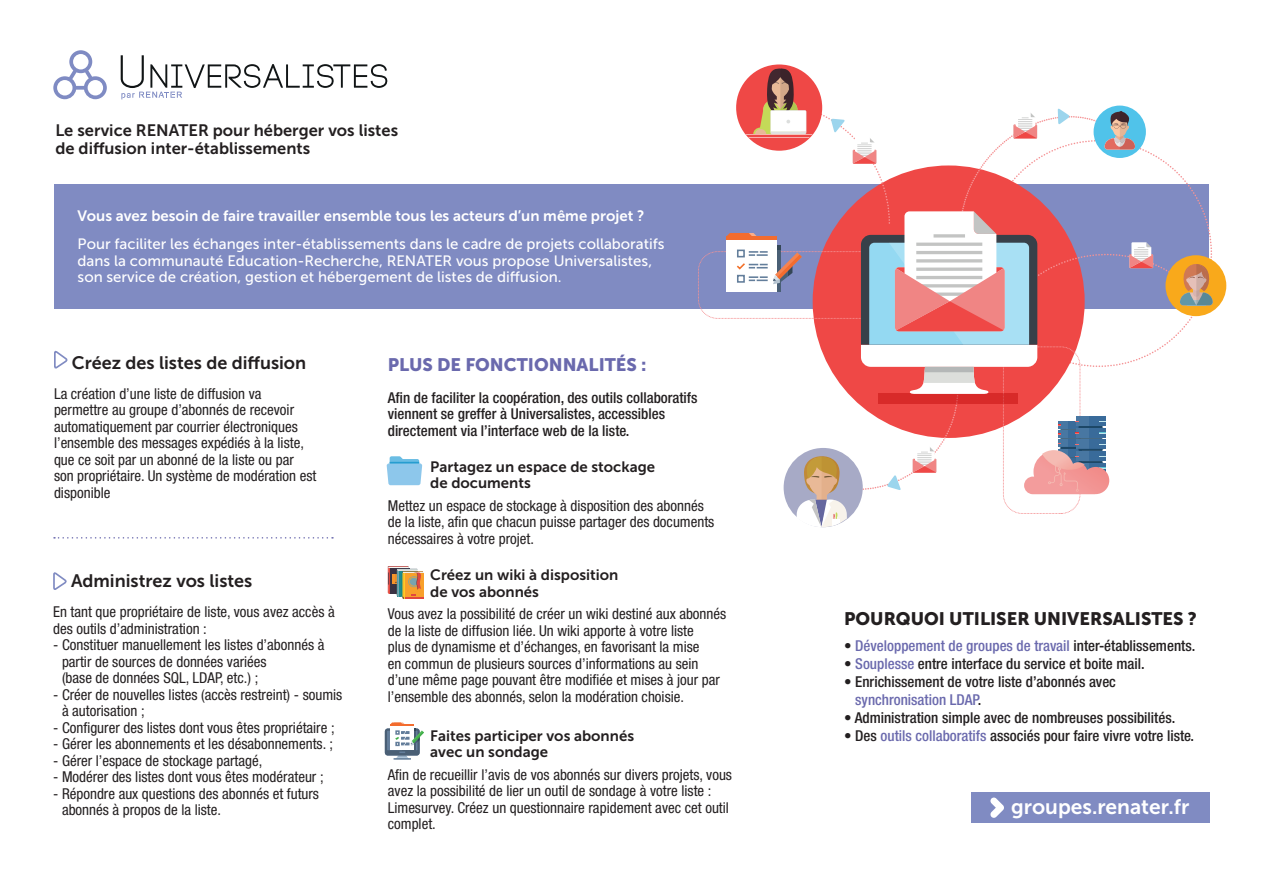
<style>
.page{position:relative;width:1263px;height:893px;background:#fff}
.page>*{position:absolute;margin:0;border:0;box-sizing:border-box;transform-origin:0 0}
.t1{font:21px "Museo Sans 700";color:#fff}
.t2{font:18px "Museo Sans 700";color:#231f20}
.t3{font:18px "Museo Sans 900";color:#231f20}
.t4{font:18px "Museo Sans 900";color:#6a69ad}
.t5{font:16.5px/18px "Museo Sans 700";color:#231f20}
.t6{font:condensed 15px/16.5px "Helvetica Neue LT Pro";color:#231f20}
.t7{font:500 condensed 15px/16.5px "Helvetica Neue LT Pro";color:#231f20}
.t8{font:15px/16.5px "Museo Sans 500";color:#fff}
.t9{font:15px/16.5px "Museo Sans 700";color:#231f20}
.t10{font:15px "Museo Sans 700";color:#fff}
.t11{font:500 condensed 15px "Helvetica Neue LT Pro";color:#6a69ad}
.s1{color:#231f20}
.s2{color:#6a69ad}
</style>
<div class="page">
<svg style="left:53px;top:50px;width:54px;height:49px"></svg>
<svg style="left:121px;top:55px;width:267px;height:44px"></svg>
<div style="left:54px;top:184px;width:1155px;height:125px;background:#808bc2"></div>
<svg style="left:53px;top:572px;width:14px;height:18px"></svg>
<svg style="left:54px;top:350px;width:14px;height:19px"></svg>
<svg style="left:54px;top:537px;width:279px;height:2px"></svg>
<div style="left:971px;top:792px;width:238px;height:30px;background:#808bc2"></div>
<svg style="left:388px;top:566px;width:36px;height:33px"></svg>
<svg style="left:385px;top:722px;width:39px;height:38px"></svg>
<div style="left:1165px;top:255px;width:61px;height:61px;background:#f9a91b;border-radius:50%"></div>
<svg style="left:727px;top:67px;width:486px;height:460px"></svg>
<svg style="left:387px;top:456px;width:35px;height:29px"></svg>
<svg style="left:990px;top:797px;width:14px;height:21px"></svg>
<p class="t5" style="left:55px;top:122px;width:344px">Le service RENATER pour héberger vos listes de diffusion inter-établissements</p>
<p class="t10" style="left:78px;top:207px;width:568px">Vous avez besoin de faire travailler ensemble tous les acteurs d’un même projet ?</p>
<p class="t8" style="left:78px;top:236px;width:588px">Pour faciliter les échanges inter-établissements dans le cadre de projets collaboratifs dans la communauté Education-Recherche, RENATER vous propose Universalistes, son service de création, gestion et hébergement de listes de diffusion.</p>
<p class="t4" style="left:388px;top:355px;width:260px">PLUS DE FONCTIONNALITÉS :</p>
<p class="t2" style="left:72px;top:352px;width:236px">Créez des listes de diffusion</p>
<p class="t6" style="left:54px;top:385px;width:264px">La création d’une liste de diffusion va permettre au groupe d’abonnés de recevoir automatiquement par courrier électroniques l’ensemble des messages expédiés à la liste, que ce soit par un abonné de la liste ou par son propriétaire. Un système de modération est disponible</p>
<p class="t7" style="left:388px;top:389px;width:311px">Afin de faciliter la coopération, des outils collaboratifs viennent se greffer à Universalistes, accessibles directement via l’interface web de la liste.</p>
<p class="t9" style="left:430px;top:459px;width:226px">Partagez un espace de stockage de documents</p>
<p class="t6" style="left:388px;top:497px;width:328px">Mettez un espace de stockage à disposition des abonnés de la liste, afin que chacun puisse partager des documents nécessaires à votre projet.</p>
<p class="t9" style="left:430px;top:567px;width:190px">Créez un wiki à disposition de vos abonnés</p>
<p class="t6" style="left:388px;top:605px;width:340px">Vous avez la possibilité de créer un wiki destiné aux abonnés de la liste de diffusion liée. Un wiki apporte à votre liste<br>plus de dynamisme et d’échanges, en favorisant la mise<br>en commun de plusieurs sources d’informations au sein d’une même page pouvant être modifiée et mises à jour par l’ensemble des abonnés, selon la modération choisie.</p>
<p class="t9" style="left:430px;top:727px;width:205px">Faites participer vos abonnés avec un sondage</p>
<p class="t6" style="left:388px;top:766px;width:346px">Afin de recueillir l’avis de vos abonnés sur divers projets, vous avez la possibilité de lier un outil de sondage à votre liste :<br>Limesurvey. Créez un questionnaire rapidement avec cet outil complet.</p>
<p class="t2" style="left:71px;top:571px;width:183px">Administrez vos listes</p>
<p class="t6" style="left:53px;top:603px;width:283px">En tant que propriétaire de liste, vous avez accès à des outils d’administration :</p>
<p class="t6" style="left:62px;top:636px;width:264px;text-indent:-9px">- Constituer manuellement les listes d’abonnés à partir de sources de données variées<br>(base de données SQL, LDAP, etc.) ;</p>
<p class="t6" style="left:62px;top:686px;width:282px;text-indent:-9px">- Créer de nouvelles listes (accès restreint) - soumis à autorisation ;</p>
<p class="t6" style="left:53px;top:719px;width:283px">- Configurer des listes dont vous êtes propriétaire ;</p>
<p class="t6" style="left:53px;top:735px;width:281px">- Gérer les abonnements et les désabonnements. ;</p>
<p class="t6" style="left:53px;top:752px;width:211px">- Gérer l’espace de stockage partagé,</p>
<p class="t6" style="left:53px;top:768px;width:272px">- Modérer des listes dont vous êtes modérateur ;</p>
<p class="t6" style="left:62px;top:785px;width:259px;text-indent:-9px">- Répondre aux questions des abonnés et futurs abonnés à propos de la liste.</p>
<p class="t3" style="left:844px;top:609px;width:354px">POURQUOI UTILISER UNIVERSALISTES ?</p>
<p class="t11" style="left:844px;top:636px;width:353px"><span class="s1">•</span> Développement de groupes de travail <span class="s1">inter-établissements.</span></p>
<p class="t7" style="left:844px;top:655px;width:302px">• <span class="s2">Souplesse</span> entre interface du service et boite mail.</p>
<p class="t7" style="left:855px;top:672px;width:262px;line-height:18px;text-indent:-11px">• Enrichissement de votre liste d’abonnés avec <span class="s2">synchronisation LDAP</span>.</p>
<p class="t7" style="left:844px;top:709px;width:333px">• Administration simple avec de nombreuses possibilités.</p>
<p class="t7" style="left:844px;top:727px;width:352px">• Des <span class="s2">outils collaboratifs</span> associés pour faire vivre votre liste.</p>
<h1 class="t1" style="left:1011px;top:795px;width:180px">groupes.renater.fr</h1>
</div>
